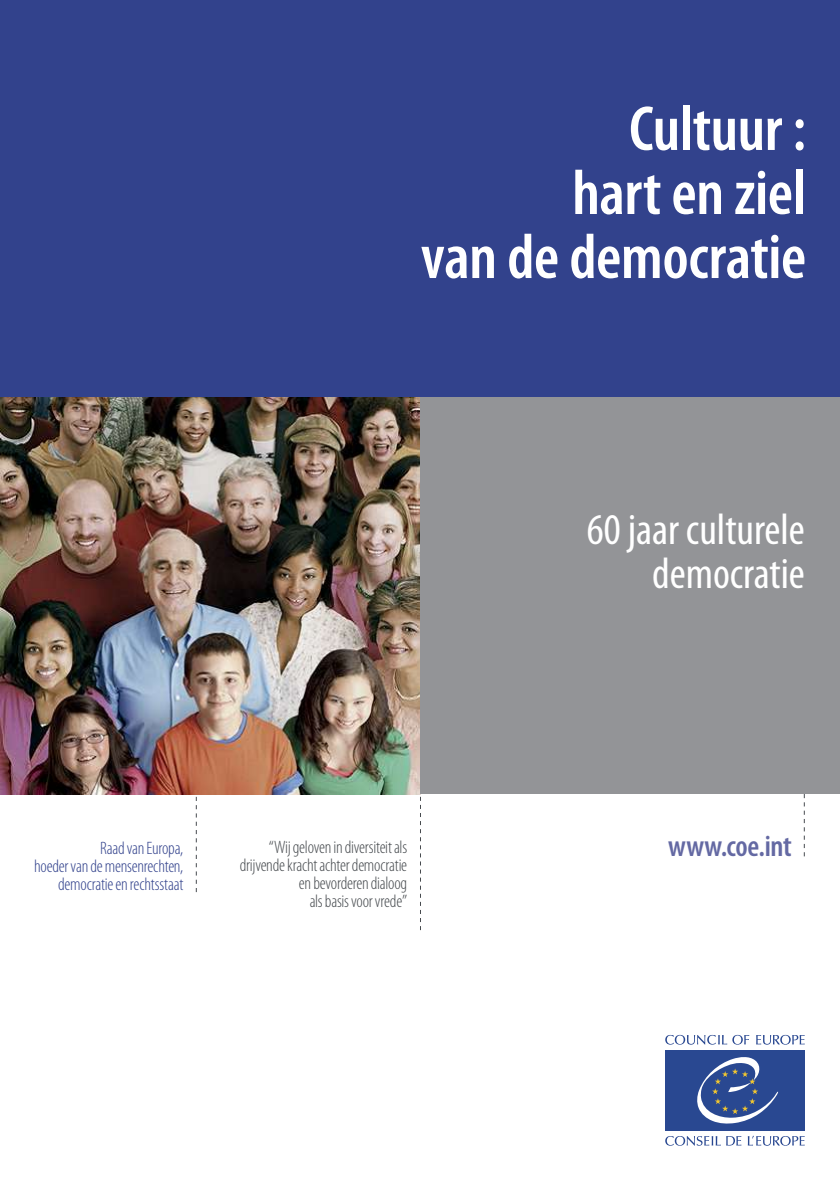
<style>
.page{position:relative;width:840px;height:1191px;background:#fff}
.page>*{position:absolute;margin:0;border:0;box-sizing:border-box;transform-origin:0 0}
.t1{font:600 condensed 64px/64px "Myriad Pro";letter-spacing:-.005em;color:#fff;text-align:right}
.t2{font:condensed 44px/44px "Myriad Pro";color:#fff;text-align:right}
.t3{font:600 condensed 30px "Myriad Pro";letter-spacing:-.01em;color:#6469a3}
.t4{font:300 condensed 18px/18px "Myriad Pro";letter-spacing:-.015em;color:#474b4f;text-align:right}
.t5{font:300 condensed 18px/18px "Myriad Pro";letter-spacing:-.015em;color:#32428c;text-align:right}
</style>
<div class="page">
<img style="left:0;top:397px;width:420px;height:397px">
<div style="left:420px;top:397px;width:419px;height:397px;background:#939497"></div>
<div style="left:0;top:0;width:839px;height:397px;background:#32428c"></div>
<svg style="left:732px;top:1035px;width:16px;height:9px"></svg>
<svg style="left:756px;top:1035px;width:48px;height:9px"></svg>
<svg style="left:665px;top:1035px;width:61px;height:9px"></svg>
<svg style="left:747px;top:1135px;width:57px;height:10px"></svg>
<svg style="left:665px;top:1136px;width:76px;height:9px"></svg>
<div style="left:665px;top:1050px;width:139px;height:80px;background:#294891"></div>
<svg style="left:697px;top:1057px;width:81px;height:67px"></svg>
<svg style="left:803px;top:794px;width:1px;height:62px"></svg>
<svg style="left:196px;top:797px;width:1px;height:95px"></svg>
<svg style="left:420px;top:797px;width:1px;height:133px"></svg>
<h1 class="t1" style="left:420px;top:102px;width:386px">Cultuur :<br>hart en ziel<br>van de democratie</h1>
<h2 class="t2" style="left:586px;top:511px;width:219px">60 jaar culturele democratie</h2>
<p class="t5" style="left:34px;top:840px;width:151px">Raad van Europa,<br>hoeder van de mensenrechten, democratie en rechtsstaat</p>
<p class="t4" style="left:269px;top:839px;width:140px">“Wij geloven in diversiteit als</p>
<h3 class="t3" style="left:667px;top:835px;width:125px">www.coe.int</h3>
<p class="t4" style="left:240px;top:857px;width:169px">drijvende kracht achter democratie en bevorderen dialoog<br>als basis voor vrede”</p>
</div>
